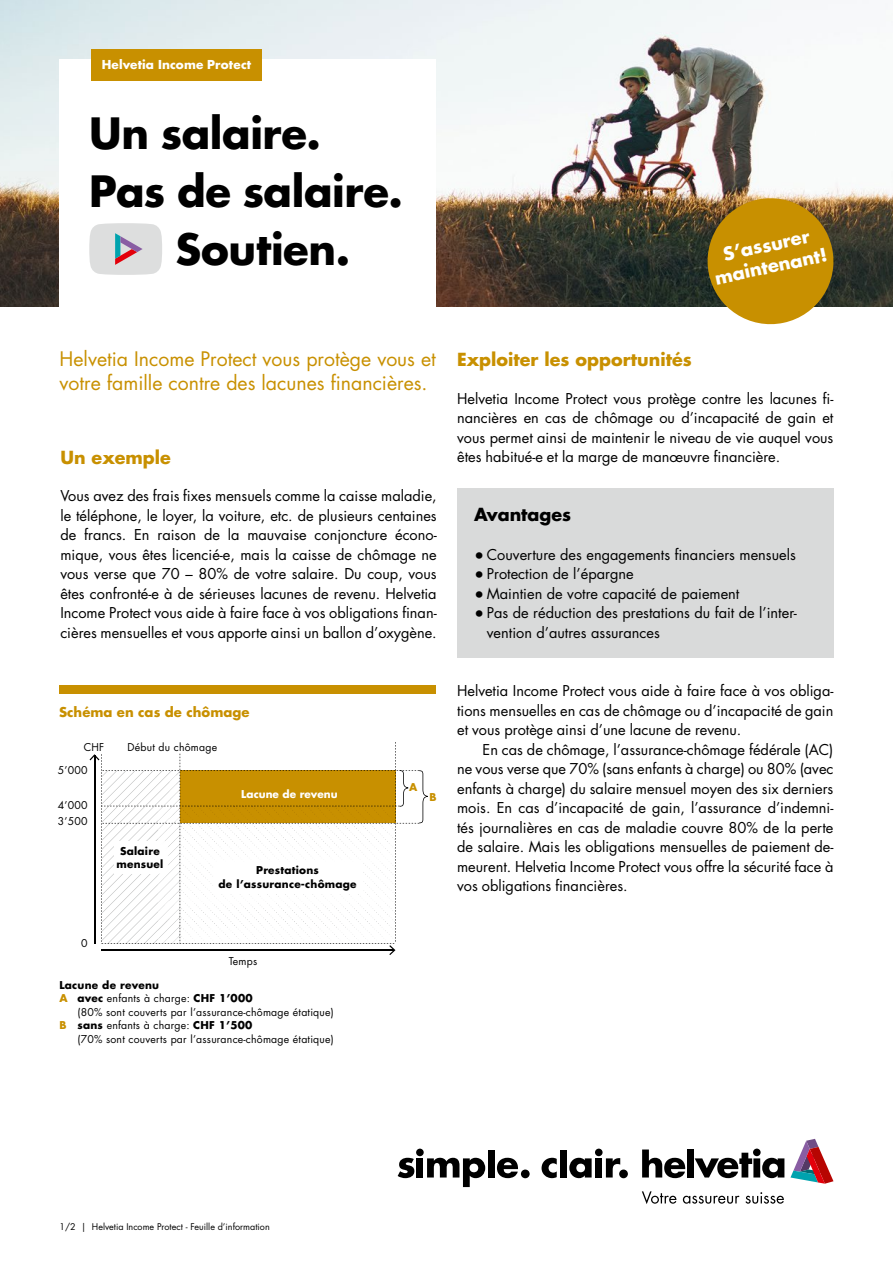
<style>
.page{position:relative;width:893px;height:1263px;background:#fff}
.page>*{position:absolute;margin:0;border:0;box-sizing:border-box;transform-origin:0 0}
._3-klang{font:700 42px "Futura Std";letter-spacing:-.01em;color:#000}
.Subtitle_A_book_13_1{font:19.5px/24px "Futura Std";color:#c89000}
.button{font:700 18px "Futura Std";color:#fff}
.Subtitle_A_bold_11_7{font:700 17.55px "Futura Std";color:#c89000}
.Subtitle_A_bold_11_7-2{font:700 17.55px "Futura Std";color:#000}
.Copy_9_7_13_block{font:14.55px/19.5px "Futura Std";color:#000;text-align:justify}
.Copy_9_7_13_block_Ei{font:14.55px/19.5px "Futura Std";color:#000;text-align:justify}
.Subtitle_B_bold_8_8p{font:700 13.2px "Futura Std";color:#c89000}
.Titel_Kästchen{font:700 12px "Futura Std";letter-spacing:.015em;color:#fff}
.t1{font:700 10.65px/10.6px "Futura Std";color:#000;text-align:center}
.Legend_7pt{font:10.5px/13.5px "Futura Std";letter-spacing:.02em;color:#000}
.Legend_7pt-2{font:700 10.5px/13.5px "Futura Std";letter-spacing:.02em;color:#000;text-align:center}
.Legend_7pt_rechtsbue{font:10.5px "Futura Std";letter-spacing:.02em;color:#000}
.Legend_7pt-3{font:700 10.5px "Futura Std";color:#fff}
.Legend_7pt-4{font:700 10.5px "Futura Std";color:#c89000}
.t2{font:9px "Futura Std";color:#000}
.s1{font-weight:700;color:#c89000}
.s2{font-weight:700}
.s3{font-size:17.25px}
</style>
<div class="page">
<img style="left:0;top:0;width:893px;height:306px">
<div style="left:60px;top:60px;width:376px;height:266px;background:#fff"></div>
<svg style="left:89px;top:223px;width:73px;height:52px;background:#d5d3d6"></svg>
<div style="left:91px;top:49px;width:171px;height:32px;background:#c89000"></div>
<svg style="left:702px;top:192px;width:137px;height:133px;background:#b98f27"></svg>
<div style="left:457px;top:488px;width:376px;height:169px;background:#d9dada"></div>
<div style="left:60px;top:685px;width:376px;height:9px;background:#c89000"></div>
<svg style="left:90px;top:742px;width:338px;height:213px"></svg>
<img style="left:158px;top:898px;width:237px;height:23px">
<img style="left:158px;top:853px;width:235px;height:32px">
<img style="left:158px;top:816px;width:237px;height:23px">
<img style="left:158px;top:775px;width:232px;height:46px">
<svg style="left:642px;top:1149px;width:43px;height:29px"></svg>
<div style="left:687px;top:1149px;width:7px;height:28px;background:#000"></div>
<svg style="left:695px;top:1148px;width:89px;height:30px"></svg>
<svg style="left:790px;top:1139px;width:43px;height:45px"></svg>
<svg style="left:642px;top:1191px;width:34px;height:13px"></svg>
<svg style="left:683px;top:1196px;width:56px;height:8px"></svg>
<svg style="left:745px;top:1192px;width:39px;height:12px"></svg>
<svg style="left:542px;top:1158px;width:15px;height:20px"></svg>
<svg style="left:569px;top:1158px;width:23px;height:20px"></svg>
<svg style="left:606px;top:1158px;width:14px;height:19px"></svg>
<div style="left:619px;top:1169px;width:9px;height:9px;background:#000;border-radius:50%"></div>
<svg style="left:398px;top:1158px;width:16px;height:20px"></svg>
<svg style="left:427px;top:1158px;width:58px;height:29px"></svg>
<svg style="left:497px;top:1158px;width:21px;height:20px"></svg>
<div style="left:521px;top:1169px;width:9px;height:9px;background:#000;border-radius:50%"></div>
<div style="left:488px;top:1149px;width:7px;height:28px;background:#000"></div>
<div style="left:560px;top:1149px;width:7px;height:28px;background:#000"></div>
<div style="left:417px;top:1158px;width:6px;height:19px;background:#000"></div>
<div style="left:416px;top:1148px;width:8px;height:8px;background:#000;border-radius:50%"></div>
<div style="left:595px;top:1158px;width:7px;height:19px;background:#000"></div>
<div style="left:595px;top:1148px;width:8px;height:8px;background:#000;border-radius:50%"></div>
<p class="Titel_Kästchen" style="left:102px;top:56px;width:151px">Helvetia Income Protect</p>
<p class="_3-klang" style="left:89px;top:105px;width:233px">Un salaire.</p>
<p class="_3-klang" style="left:89px;top:163px;width:315px">Pas de salaire.</p>
<p class="_3-klang" style="left:175px;top:221px;width:176px">Soutien.</p>
<p class="button" style="left:721px;top:242px;width:89px;rotate:-12deg">S’assurer</p>
<p class="button" style="left:712px;top:266px;width:116px;rotate:-12deg">maintenant!</p>
<p class="Subtitle_A_book_13_1" style="left:60px;top:347px;width:378px">Helvetia Income Protect vous protège vous et votre famille contre des lacunes financières.</p>
<p class="Subtitle_A_bold_11_7" style="left:60px;top:445px;width:112px">Un exemple</p>
<p class="Copy_9_7_13_block" style="left:60px;top:486px;width:378px">Vous avez des frais fixes mensuels comme la caisse maladie, le téléphone, le loyer, la voiture, etc. de plusieurs centaines de francs. En raison de la mauvaise conjoncture écono&shy;mique, vous êtes licencié-e, mais la caisse de chômage ne vous verse que 70 – 80% de votre salaire. Du coup, vous êtes confronté-e à de sérieuses lacunes de revenu. Helvetia Income Protect vous aide à faire face à vos obligations finan&shy;cières mensuelles et vous apporte ainsi un ballon d’oxygène.</p>
<p class="Subtitle_B_bold_8_8p" style="left:59px;top:703px;width:192px">Schéma en cas de chômage</p>
<p class="Legend_7pt" style="left:84px;top:740px;width:22px">CHF</p>
<p class="Legend_7pt_rechtsbue" style="left:58px;top:763px;width:31px">5’000</p>
<p class="Legend_7pt_rechtsbue" style="left:58px;top:798px;width:31px">4’000</p>
<p class="Legend_7pt_rechtsbue" style="left:58px;top:814px;width:31px">3’500</p>
<p class="Legend_7pt" style="left:128px;top:740px;width:91px">Début du chômage</p>
<p class="Legend_7pt-3" style="left:241px;top:787px;width:98px">Lacune de revenu</p>
<p class="t1" style="left:118px;top:844px;width:47px">Monats&shy;lohn</p>
<p class="Legend_7pt-2" style="left:117px;top:844px;width:48px">Salaire mensuel</p>
<p class="t1" style="left:218px;top:865px;width:141px">Leistungen der<br>Arbeitslosenversicherung</p>
<p class="Legend_7pt-2" style="left:256px;top:863px;width:64px">Prestations</p>
<p class="Legend_7pt-2" style="left:219px;top:877px;width:139px">de l’assurance-chômage</p>
<p class="Legend_7pt_rechtsbue" style="left:81px;top:936px;width:8px">0</p>
<p class="Legend_7pt_rechtsbue" style="left:229px;top:954px;width:30px">Temps</p>
<p class="Legend_7pt-2" style="left:60px;top:978px;width:101px">Lacune de revenu</p>
<p class="Legend_7pt" style="left:78px;top:992px;width:258px;text-indent:-18px"><span class="s1">A</span> <span class="s2">avec</span> enfants à charge: <span class="s2">CHF 1’000<br></span>(80% sont couverts par l’assurance-chômage étatique)</p>
<p class="Legend_7pt" style="left:78px;top:1019px;width:258px;text-indent:-18px"><span class="s1">B</span> <span class="s2">sans</span> enfants à charge: <span class="s2">CHF 1’500<br></span>(70% sont couverts par l’assurance-chômage étatique)</p>
<p class="Legend_7pt-4" style="left:409px;top:780px;width:10px">A</p>
<p class="Legend_7pt-4" style="left:429px;top:790px;width:9px">B</p>
<p class="Subtitle_A_bold_11_7" style="left:457px;top:348px;width:236px">Exploiter les opportunités</p>
<p class="Copy_9_7_13_block" style="left:457px;top:389px;width:378px">Helvetia Income Protect vous protège contre les lacunes fi&shy;nancières en cas de chômage ou d’incapacité de gain et vous permet ainsi de maintenir le niveau de vie auquel vous êtes habitué-e et la marge de manœuvre financière.</p>
<p class="Subtitle_A_bold_11_7-2" style="left:474px;top:503px;width:99px">Avantages</p>
<p class="Copy_9_7_13_block" style="left:474px;top:545px;width:323px"><span class="s3">•</span> Couverture des engagements financiers mensuels</p>
<p class="Copy_9_7_13_block" style="left:474px;top:564px;width:161px"><span class="s3">•</span> Protection de l’épargne</p>
<p class="Copy_9_7_13_block" style="left:474px;top:584px;width:267px"><span class="s3">•</span> Maintien de votre capacité de paiement</p>
<p class="Copy_9_7_13_block" style="left:487px;top:603px;width:312px;text-indent:-13px"><span class="s3">•</span> Pas de réduction des prestations du fait de l’inter&shy;vention d’autres assurances</p>
<p class="Copy_9_7_13_block" style="left:457px;top:681px;width:378px">Helvetia Income Protect vous aide à faire face à vos obliga&shy;tions mensuelles en cas de chômage ou d’incapacité de gain et vous protège ainsi d’une lacune de revenu.</p>
<p class="Copy_9_7_13_block_Ei" style="left:457px;top:740px;width:378px;text-indent:26px">En cas de chômage, l’assurance-chômage fédérale (AC) ne vous verse que 70% (sans enfants à charge) ou 80% (avec enfants à charge) du salaire mensuel moyen des six derniers mois. En cas d’incapacité de gain, l’assurance d’indemni&shy;tés journalières en cas de maladie couvre 80% de la perte de salaire. Mais les obligations mensuelles de paiement de&shy;meurent. Helvetia Income Protect vous offre la sécurité face à vos obligations financières.</p>
<p class="t2" style="left:60px;top:1221px;width:212px">1/2 | Helvetia Income Protect - Feuille d’information</p>
</div>
